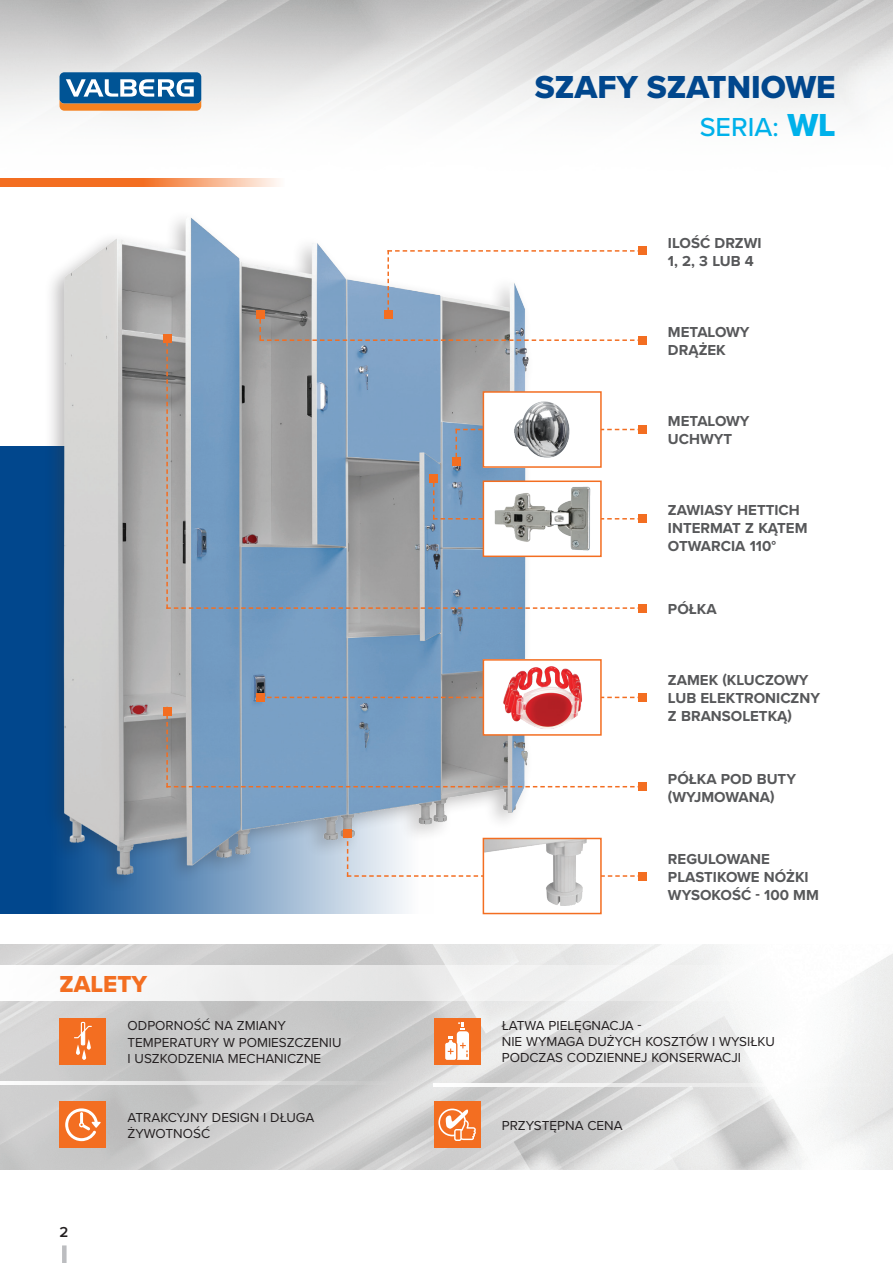
<style>
.page{position:relative;width:893px;height:1263px;background:#fff}
.page>*{position:absolute;margin:0;border:0;box-sizing:border-box;transform-origin:0 0}
.t1{font:33px "Proxima Nova Extrabld";color:#01478d}
.t2{font:500 27px "Proxima Nova";color:#00b1ea}
.Paragraph_Style_1{font:24px "Proxima Nova Extrabld";color:#f36e21}
.t3{font:700 15px/18px "Proxima Nova";color:#57585a}
.t4{font:600 15px "Proxima Nova";color:#231f20}
.t5{font:13.5px/16.2px "Proxima Nova";color:#231f20}
.s1{font-family:"Proxima Nova Extrabld";font-weight:400;font-size:33px}
</style>
<div class="page">
<img style="left:0;top:0;width:893px;height:179px">
<div style="left:60px;top:72px;width:141px;height:32px;background:#005495;border-radius:5px"></div>
<svg style="left:60px;top:79px;width:141px;height:32px"></svg>
<svg style="left:0;top:179px;width:279px;height:8px;background:#f58f54"></svg>
<div style="left:62px;top:1245px;width:5px;height:18px;background:#bcbdc0"></div>
<img style="left:0;top:944px;width:893px;height:225px">
<svg style="left:0;top:446px;width:406px;height:468px;background:#225f9c"></svg>
<div style="left:43px;top:209px;width:492px;height:683px;background:#231f20;opacity:.29"></div>
<img style="left:60px;top:213px;width:472px;height:665px">
<div style="left:60px;top:1018px;width:46px;height:46px;background:#f36e21"></div>
<svg style="left:76px;top:1044px;width:4px;height:11px"></svg>
<svg style="left:82px;top:1049px;width:4px;height:11px"></svg>
<svg style="left:87px;top:1039px;width:4px;height:10px"></svg>
<div style="left:81px;top:1022px;width:4px;height:23px;border:1px solid #fff"></div>
<svg style="left:74px;top:1025px;width:18px;height:20px"></svg>
<div style="left:434px;top:1018px;width:46px;height:46px;background:#f36e21"></div>
<svg style="left:445px;top:1022px;width:24px;height:38px"></svg>
<div style="left:434px;top:1101px;width:46px;height:47px;background:#f36e21"></div>
<svg style="left:438px;top:1108px;width:38px;height:33px"></svg>
<div style="left:60px;top:1101px;width:46px;height:47px;background:#f36e21"></div>
<svg style="left:65px;top:1108px;width:36px;height:33px"></svg>
<svg style="left:347px;top:833px;width:291px;height:44px"></svg>
<svg style="left:264px;top:697px;width:374px;height:1px"></svg>
<svg style="left:166px;top:250px;width:476px;height:359px"></svg>
<svg style="left:166px;top:707px;width:472px;height:80px"></svg>
<div style="left:638px;top:872px;width:8px;height:8px;background:#f36e21"></div>
<div style="left:638px;top:693px;width:8px;height:9px;background:#f36e21"></div>
<div style="left:638px;top:604px;width:8px;height:8px;background:#f36e21"></div>
<div style="left:638px;top:514px;width:8px;height:9px;background:#f36e21"></div>
<div style="left:638px;top:425px;width:8px;height:9px;background:#f36e21"></div>
<div style="left:638px;top:336px;width:8px;height:8px;background:#f36e21"></div>
<div style="left:638px;top:247px;width:8px;height:8px;background:#f36e21"></div>
<div style="left:429px;top:474px;width:9px;height:9px;background:#f36e21"></div>
<div style="left:452px;top:457px;width:8px;height:9px;background:#f36e21"></div>
<div style="left:638px;top:782px;width:8px;height:9px;background:#f36e21"></div>
<div style="left:343px;top:829px;width:9px;height:9px;background:#f36e21"></div>
<div style="left:163px;top:707px;width:8px;height:8px;background:#f36e21"></div>
<div style="left:163px;top:334px;width:8px;height:9px;background:#f36e21"></div>
<div style="left:256px;top:693px;width:8px;height:9px;background:#f36e21"></div>
<div style="left:256px;top:310px;width:8px;height:9px;background:#f36e21"></div>
<div style="left:384px;top:310px;width:8px;height:9px;background:#f36e21"></div>
<div style="left:483px;top:838px;width:118px;height:75px;background:#fff"></div>
<img style="left:486px;top:841px;width:101px;height:65px">
<div style="left:483px;top:838px;width:119px;height:76px;border:2px solid #f36e21"></div>
<div style="left:483px;top:660px;width:118px;height:75px;background:#fff"></div>
<img style="left:503px;top:666px;width:79px;height:63px">
<div style="left:483px;top:659px;width:119px;height:77px;border:2px solid #f36e21"></div>
<div style="left:483px;top:481px;width:118px;height:75px;background:#fff"></div>
<img style="left:494px;top:487px;width:96px;height:64px">
<div style="left:483px;top:480px;width:119px;height:77px;border:2px solid #f36e21"></div>
<div style="left:483px;top:392px;width:118px;height:75px;background:#fff"></div>
<img style="left:514px;top:401px;width:56px;height:57px">
<div style="left:483px;top:391px;width:119px;height:77px;border:2px solid #f36e21"></div>
<hr style="left:0;top:1081px;width:400px;height:3px;background:#fff">
<hr style="left:434px;top:1083px;width:459px;height:3px;background:#fff">
<div style="left:0;top:965px;width:893px;height:36px;background:linear-gradient(to right,#f2f2f2,#f3f4f3)"></div>
<h1 class="t1" style="left:535px;top:63px;width:302px">SZAFY SZATNIOWE</h1>
<h2 class="t2" style="left:700px;top:107px;width:138px">SERIA: <span class="s1">WL</span></h2>
<p class="t3" style="left:668px;top:233px;width:95px">ILOŚĆ DRZWI</p>
<p class="t3" style="left:668px;top:251px;width:87px">1, 2, 3 LUB 4</p>
<p class="t3" style="left:668px;top:323px;width:83px">METALOWY</p>
<p class="t3" style="left:668px;top:341px;width:59px">DRĄŻEK</p>
<p class="t3" style="left:668px;top:412px;width:83px">METALOWY</p>
<p class="t3" style="left:668px;top:430px;width:66px">UCHWYT</p>
<p class="t3" style="left:668px;top:501px;width:141px">ZAWIASY HETTICH<br>INTERMAT Z KĄTEM<br>OTWARCIA 110°</p>
<p class="t3" style="left:668px;top:600px;width:50px">PÓŁKA</p>
<p class="t3" style="left:668px;top:671px;width:142px">ZAMEK (KLUCZOWY</p>
<p class="t3" style="left:668px;top:689px;width:154px">LUB ELEKTRONICZNY</p>
<p class="t3" style="left:668px;top:707px;width:125px">Z BRANSOLETKĄ)</p>
<p class="t3" style="left:668px;top:769px;width:130px">PÓŁKA POD BUTY</p>
<p class="t3" style="left:668px;top:787px;width:108px">(WYJMOWANA)</p>
<p class="Paragraph_Style_1" style="left:60px;top:966px;width:89px">ZALETY</p>
<p class="t5" style="left:128px;top:1017px;width:160px">ODPORNOŚĆ NA ZMIANY</p>
<p class="t5" style="left:128px;top:1033px;width:215px">TEMPERATURY W POMIESZCZENIU</p>
<p class="t5" style="left:128px;top:1049px;width:195px">I USZKODZENIA MECHANICZNE</p>
<p class="t3" style="left:668px;top:849px;width:142px">REGULOWANE<br>PLASTIKOWE NÓŻKI</p>
<p class="t3" style="left:668px;top:885px;width:152px">WYSOKOŚĆ - 100 MM</p>
<p class="t5" style="left:502px;top:1016px;width:141px">ŁATWA PIELĘGNACJA -</p>
<p class="t5" style="left:502px;top:1032px;width:275px">NIE WYMAGA DUŻYCH KOSZTÓW I WYSIŁKU<br>PODCZAS CODZIENNEJ KONSERWACJI</p>
<p class="t4" style="left:60px;top:1221px;width:10px">2</p>
<p class="t5" style="left:128px;top:1108px;width:188px">ATRAKCYJNY DESIGN I DŁUGA<br>ŻYWOTNOŚĆ</p>
<p class="t5" style="left:502px;top:1117px;width:122px">PRZYSTĘPNA CENA</p>
</div>
